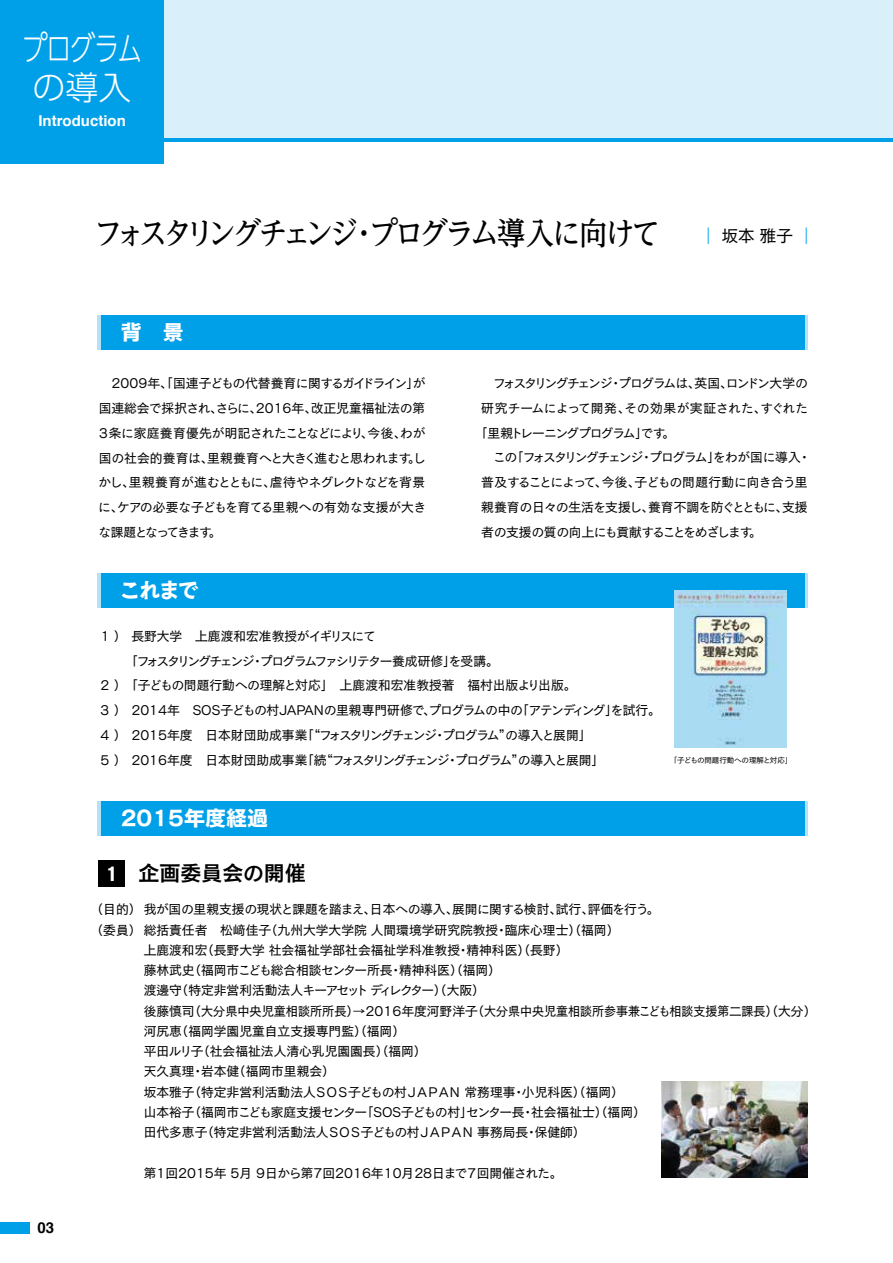
<style>
.page{position:relative;width:893px;height:1263px;background:#fff}
.page>*{position:absolute;margin:0;border:0;box-sizing:border-box;transform-origin:0 0}
.t1{font:300 33px/39px "UD Shin Go Pr 6";letter-spacing:-.025em;color:#fff;text-align:center;scale:.75 1}
.t2{font:500 31.5px "UD Reimin Pr 6";letter-spacing:-.12em;color:#000;scale:.9 1}
.t3{font:21px "New Cezanne Pro B";color:#fff}
.t4{font:21px "New Cezanne Pro DB";color:#000}
.t5{font:19.5px "Cezanne Pro B";color:#fff}
.t6{font:16.5px "New Cezanne Pro M";color:#000}
.t7{font:700 15px "Helvetica";color:#fff}
.t8{font:700 15px "Helvetica";color:#000}
.t9{font:12.75px/24.8px "New Cezanne Pro M";color:#000;text-align:justify}
.t10{font:12.75px "New Cezanne Pro M";letter-spacing:-.02em;color:#000}
.t11{font:12.75px "New Cezanne Pro M";letter-spacing:-.07em;color:#000}
.t12{font:12.75px "New Cezanne Pro M";letter-spacing:-.15em;color:#000}
.t13{font:12.75px "New Cezanne Pro M";letter-spacing:-.14em;color:#000}
.t14{font:12.75px "New Cezanne Pro M";letter-spacing:-.09em;color:#000}
.t15{font:12.75px "New Cezanne Pro M";letter-spacing:-.03em;color:#000}
.t16{font:12.75px "New Cezanne Pro M";letter-spacing:-.05em;color:#000}
.t17{font:12.75px "New Cezanne Pro M";letter-spacing:-.04em;color:#000}
.t18{font:12.75px "New Cezanne Pro M";letter-spacing:-.06em;color:#000}
.t19{font:12.75px "New Cezanne Pro M";letter-spacing:-.08em;color:#000}
.t20{font:7.5px "New Cezanne Pro M";letter-spacing:-.02em;color:#000}
.s1{color:#00a0e9}
</style>
<div class="page">
<div style="left:101px;top:315px;width:704px;height:35px;background:#00a0e9"></div>
<div style="left:101px;top:573px;width:704px;height:35px;background:#00a0e9"></div>
<div style="left:101px;top:801px;width:704px;height:35px;background:#00a0e9"></div>
<div style="left:99px;top:860px;width:26px;height:27px;background:#000"></div>
<img style="left:662px;top:1081px;width:146px;height:97px">
<img style="left:675px;top:591px;width:111px;height:157px">
<div style="left:0;top:0;width:893px;height:138px;background:#d9f0fb"></div>
<hr style="left:0;top:138px;width:893px;height:3px;background:#00a0e9">
<div style="left:0;top:0;width:163px;height:163px;background:#00a0e9"></div>
<div style="left:0;top:1222px;width:30px;height:11px;background:#00a0e9"></div>
<h1 class="t1" style="left:22px;top:28px;width:161px">プログラムの導入</h1>
<p class="t7" style="left:38px;top:108px;width:89px">Introduction</p>
<h2 class="t2" style="left:94px;top:208px;width:630px">フォスタリングチェンジ・プログラム導入に向けて</h2>
<h3 class="t3" style="left:121px;top:314px;width:64px">背　景</h3>
<p class="t6" style="left:700px;top:221px;width:116px"><span class="s1">｜</span> 坂本 雅子 <span class="s1">｜</span></p>
<p class="t9" style="left:97px;top:369px;width:330px">　2009年、「国連子どもの代替養育に関するガイドライン」が国連総会で採択され、さらに、2016年、改正児童福祉法の第３条に家庭養育優先が明記されたことなどにより、今後、わが国の社会的養育は、里親養育へと大きく進むと思われます。しかし、里親養育が進むとともに、虐待やネグレクトなどを背景に、ケアの必要な子どもを育てる里親への有効な支援が大きな課題となってきます。</p>
<p class="t13" style="left:481px;top:372px;width:328px">　フォスタリングチェンジ・プログラムは、英国、ロンドン大学の</p>
<p class="t9" style="left:481px;top:394px;width:328px">研究チームによって開発、その効果が実証された、すぐれた</p>
<p class="t19" style="left:475px;top:422px;width:202px">「里親トレーニングプログラム」です。</p>
<p class="t14" style="left:481px;top:446px;width:331px">　この「フォスタリングチェンジ・プログラム」をわが国に導入・</p>
<p class="t16" style="left:481px;top:471px;width:328px">普及することによって、今後、子どもの問題行動に向き合う里</p>
<p class="t17" style="left:481px;top:496px;width:328px">親養育の日々の生活を支援し、養育不調を防ぐとともに、支援</p>
<p class="t18" style="left:481px;top:521px;width:282px">者の支援の質の向上にも貢献することをめざします。</p>
<h3 class="t3" style="left:119px;top:572px;width:81px">これまで</h3>
<p class="t9" style="left:101px;top:622px;width:277px">1 ）長野大学　上鹿渡和宏准教授がイギリスにて</p>
<p class="t12" style="left:125px;top:649px;width:375px">「フォスタリングチェンジ・プログラムファシリテター養成研修」を受講。</p>
<p class="t9" style="left:98px;top:671px;width:480px">２ ）「子どもの問題行動への理解と対応」　上鹿渡和宏准教授著　福村出版より出版。</p>
<p class="t10" style="left:99px;top:699px;width:564px">３ ） 2014年　SOS子どもの村JAPANの里親専門研修で、プログラムの中の「アテンディング」を試行。</p>
<p class="t11" style="left:98px;top:724px;width:494px">４ ） 2015年度　日本財団助成事業「“フォスタリングチェンジ・プログラム”の導入と展開」</p>
<p class="t11" style="left:98px;top:748px;width:507px">５ ） 2016年度　日本財団助成事業「続“フォスタリングチェンジ・プログラム”の導入と展開」</p>
<p class="t20" style="left:670px;top:753px;width:128px">「子どもの問題行動への理解と対応」　</p>
<p class="t8" style="left:37px;top:1215px;width:18px">03</p>
<h3 class="t3" style="left:121px;top:800px;width:149px">2015年度経過</h3>
<h3 class="t4" style="left:138px;top:855px;width:169px">企画委員会の開催</h3>
<p class="t10" style="left:91px;top:898px;width:570px">（目的）我が国の里親支援の現状と課題を踏まえ、日本への導入、展開に関する検討、試行、評価を行う。</p>
<p class="t9" style="left:91px;top:916px;width:530px">（委員）総括責任者　松﨑佳子（九州大学大学院 人間環境学研究院教授・臨床心理士）（福岡）</p>
<p class="t9" style="left:144px;top:936px;width:426px">上鹿渡和宏（長野大学 社会福祉学部社会福祉学科准教授・精神科医）（長野）</p>
<p class="t9" style="left:144px;top:956px;width:359px">藤林武史（福岡市こども総合相談センター所長・精神科医）（福岡）</p>
<p class="t15" style="left:144px;top:979px;width:343px">渡邊守（特定非営利活動法人キーアセット ディレクター）（大阪）</p>
<p class="t9" style="left:144px;top:997px;width:674px">後藤慎司（大分県中央児童相談所所長）→2016年度河野洋子（大分県中央児童相談所参事兼こども相談支援第二課長）（大分）</p>
<p class="t9" style="left:144px;top:1017px;width:263px">河尻恵（福岡学園児童自立支援専門監）（福岡）</p>
<p class="t9" style="left:144px;top:1037px;width:284px">平田ルリ子（社会福祉法人清心乳児園園長）（福岡）</p>
<p class="t9" style="left:144px;top:1057px;width:193px">天久真理・岩本健（福岡市里親会）</p>
<p class="t9" style="left:144px;top:1078px;width:482px">坂本雅子（特定非営利活動法人ＳＯＳ子どもの村ＪＡＰＡＮ 常務理事・小児科医）（福岡）</p>
<p class="t9" style="left:144px;top:1098px;width:504px">山本裕子（福岡市こども家庭支援センター「SOS子どもの村」センター長・社会福祉士）（福岡）</p>
<p class="t9" style="left:144px;top:1118px;width:443px">田代多恵子（特定非営利活動法人ＳＯＳ子どもの村ＪＡＰＡＮ 事務局長・保健師）</p>
<p class="t9" style="left:144px;top:1159px;width:420px">第1回2015年 5月 9日から第7回2016年10月28日まで７回開催された。</p>
<h3 class="t5" style="left:106px;top:861px;width:14px">1</h3>
</div>
